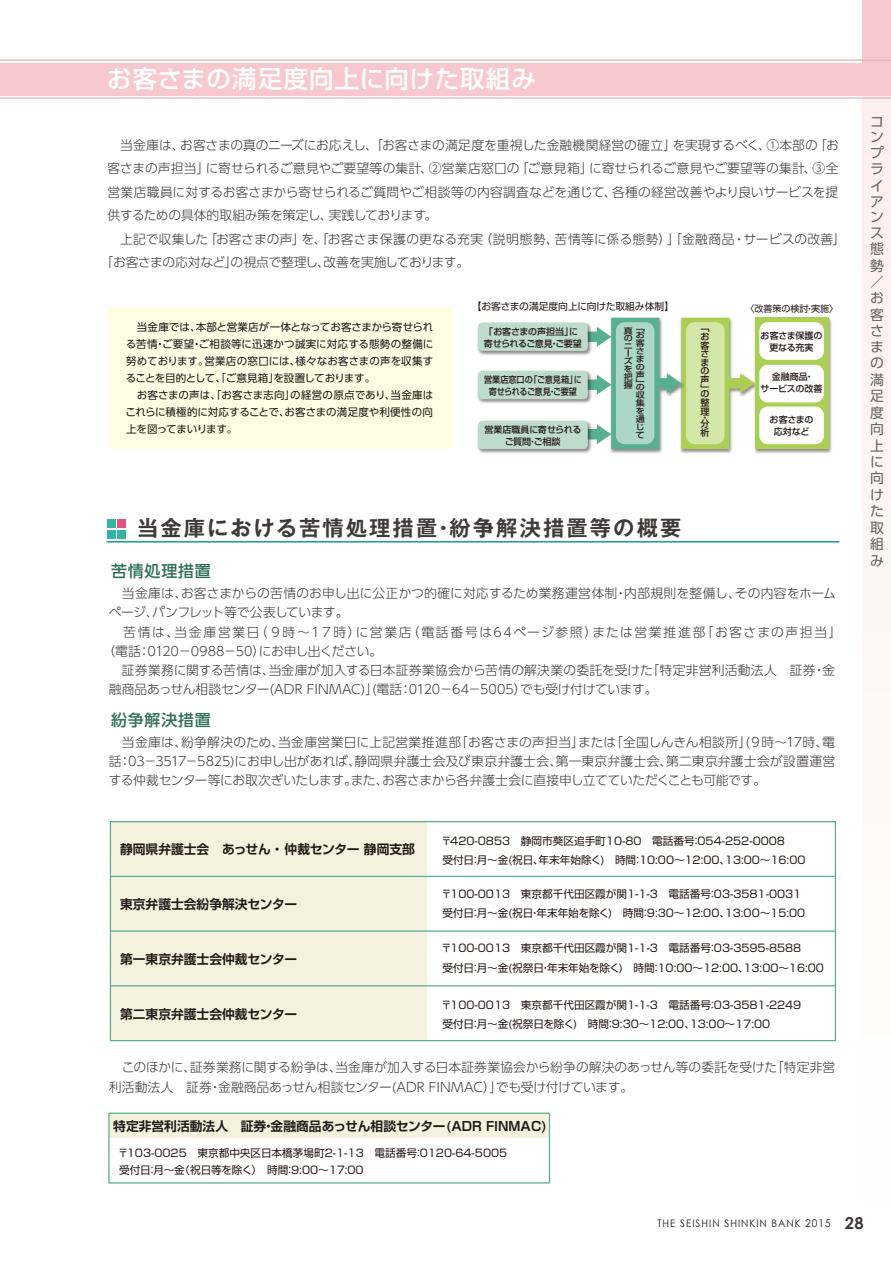
<style>
.page{position:relative;width:891px;height:1261px;background:#fff}
.page>*{position:absolute;margin:0;border:0;box-sizing:border-box;transform-origin:0 0}
.t1{font:500 24.45px "Shin Go Pro";letter-spacing:.045em;color:#fff}
.t2{font:700 21.3px "Gothic MB101 Pro De";letter-spacing:.1em;color:#3e3a39}
.t3{font:700 16.5px "Century Gothic";color:#3e3a39}
.t4{font:500 15.9px "UD Shin Go Pro";letter-spacing:.05em;color:#316f5c}
.t5{font:13.8px/16.2px "UD Shin Go Pro";color:#666464}
.t6{font:300 12.75px/19.2px "UD Shin Go Pro";color:#3e3a39;text-align:justify}
.t7{font:700 12.75px "Shin Go Pro De";color:#221815}
.t8{font:300 12.75px "UD Shin Go Pro";letter-spacing:-.025em;color:#3e3a39}
.t9{font:300 12.75px "UD Shin Go Pro";letter-spacing:.125em;color:#3e3a39}
.t10{font:300 12.75px "UD Shin Go Pro";letter-spacing:-.02em;color:#3e3a39}
.t11{font:300 12.75px "UD Shin Go Pro";letter-spacing:-.03em;color:#3e3a39}
.t12{font:300 12.75px "UD Shin Go Pro";letter-spacing:-.04em;color:#3e3a39}
.t13{font:10.65px/19.2px "Shin Go Pro";color:#221815}
.t14{font:10.5px/17px "UD Shin Go Pro";letter-spacing:.005em;color:#221815}
.t15{font:10.35px "Century Gothic";letter-spacing:.1em;color:#221815;scale:.95 1}
.t16{font:9.75px "Shin Go Pro";letter-spacing:-.005em;color:#221815}
.t17{font:500 9px/8.7px "Shin Go Pro";letter-spacing:-.01em;color:#221815;text-align:center}
.t18{font:500 9px/12px "Shin Go Pro";letter-spacing:-.01em;color:#221815;text-align:center;scale:.9 1}
.t19{font:500 9px/12px "Shin Go Pro";letter-spacing:-.03em;color:#221815}
.t20{font:9px "Shin Go Pro";color:#221815}
.t21{font:500 9px/12px "Shin Go Pro";letter-spacing:-.035em;color:#221815;text-align:center}
.t22{font:500 8.1px/7.9px "Shin Go Pro";color:#221815;text-align:justify;scale:1.11 1}
.s1{font-size:10.65px}
</style>
<div class="page">
<div style="left:862px;top:74px;width:28px;height:1186px;background:#fef7f7"></div>
<div style="left:862px;top:0;width:28px;height:95px;background:#f7c8ce"></div>
<hr style="left:107px;top:541px;width:732px;height:1px;background:#149c93">
<div style="left:107px;top:519px;width:8px;height:9px;background:#31b6a0"></div>
<div style="left:117px;top:519px;width:9px;height:9px;background:#e2537d"></div>
<div style="left:107px;top:530px;width:8px;height:9px;background:#31b6a0"></div>
<div style="left:117px;top:530px;width:9px;height:9px;background:#31b6a0"></div>
<div style="left:108px;top:307px;width:343px;height:142px;background:#fffde4"></div>
<div style="left:109px;top:1113px;width:440px;height:25px;background:#f5f1df"></div>
<div style="left:110px;top:821px;width:317px;height:219px;background:#f5f1df"></div>
<div style="left:108px;top:1112px;width:442px;height:71px;border:1px solid #58af92"></div>
<hr style="left:110px;top:875px;width:725px;height:2px;background:#58af92">
<hr style="left:110px;top:930px;width:725px;height:1px;background:#58af92">
<hr style="left:110px;top:985px;width:725px;height:1px;background:#58af92">
<img style="left:477px;top:420px;width:114px;height:33px">
<div style="left:478px;top:421px;width:109px;height:28px;background:#bedbcd;border-radius:4px"></div>
<img style="left:477px;top:370px;width:84px;height:33px">
<div style="left:478px;top:371px;width:109px;height:28px;background:#bedbcd;border-radius:4px"></div>
<img style="left:686px;top:317px;width:46px;height:137px">
<img style="left:754px;top:317px;width:78px;height:137px">
<div style="left:754px;top:318px;width:74px;height:131px;background:#aacf52"></div>
<img style="left:610px;top:317px;width:76px;height:137px">
<div style="left:759px;top:322px;width:64px;height:38px;background:#fff;border-radius:9px"></div>
<div style="left:759px;top:365px;width:64px;height:37px;background:#fff;border-radius:9px"></div>
<div style="left:759px;top:406px;width:64px;height:38px;background:#fff;border-radius:9px"></div>
<svg style="left:561px;top:318px;width:193px;height:131px"></svg>
<img style="left:477px;top:320px;width:116px;height:36px">
<div style="left:478px;top:322px;width:109px;height:29px;background:#bedbcd;border-radius:4px"></div>
<div style="left:110px;top:821px;width:725px;height:220px;border:1px solid #58af92"></div>
<div style="left:0;top:63px;width:890px;height:32px;background:#f7c8ce"></div>
<hr style="left:0;top:59px;width:890px;height:2px;background:#dfb4bb">
<hr style="left:0;top:97px;width:890px;height:2px;background:#dfb4bb">
<h1 class="t1" style="left:107px;top:59px;width:430px">お客さまの満足度向上に向けた取組み</h1>
<p class="t6" style="left:107px;top:135px;width:732px">　当金庫は、お客さまの真のニーズにお応えし、「お客さまの満足度を重視した金融機関経営の確立」を実現するべく、①本部の「お</p>
<p class="t6" style="left:107px;top:158px;width:732px">客さまの声担当」に寄せられるご意見やご要望等の集計、②営業店窓口の「ご意見箱」に寄せられるご意見やご要望等の集計、③全</p>
<p class="t6" style="left:107px;top:182px;width:732px">営業店職員に対するお客さまから寄せられるご質問やご相談等の内容調査などを通じて、各種の経営改善やより良いサービスを提</p>
<p class="t8" style="left:107px;top:205px;width:331px">供するための具体的取組み策を策定し、実践しております。</p>
<p class="t6" style="left:107px;top:229px;width:739px">　上記で収集した「お客さまの声」を、｢お客さま保護の更なる充実（説明態勢、苦情等に係る態勢）｣「金融商品・サービスの改善」</p>
<p class="t8" style="left:100px;top:252px;width:370px">「お客さまの応対など」の視点で整理し、改善を実施しております。</p>
<p class="t14" style="left:125px;top:318px;width:309px">　当金庫では、本部と営業店が一体となってお客さまから寄せられる苦情・ご要望・ご相談等に迅速かつ誠実に対応する態勢の整備に努めております。営業店の窓口には、様々なお客さまの声を収集することを目的として、「ご意見箱」を設置しております。<br>　お客さまの声は、｢お客さま志向｣の経営の原点であり、当金庫はこれらに積極的に対応することで、お客さまの満足度や利便性の向上を図ってまいります。</p>
<p class="t16" style="left:471px;top:298px;width:204px">【お客さまの満足度向上に向けた取組み体制】</p>
<p class="t20" style="left:745px;top:301px;width:94px">〈改善策の検討・実施〉</p>
<p class="t19" style="left:483px;top:324px;width:100px">「お客さまの声担当」に寄せられるご意見・ご要望</p>
<p class="t18" style="left:484px;top:372px;width:110px">営業店窓口の「ご意見箱」に寄せられるご意見・ご要望</p>
<p class="t17" style="left:484px;top:422px;width:98px;line-height:12px">営業店職員に寄せられるご質問・ご相談</p>
<p class="t22" style="left:623px;top:326px;width:9px;text-align:left">真のニーズを把握</p>
<p class="t22" style="left:635px;top:322px;width:9px">「お客さまの声」</p>
<p class="t17" style="left:700px;top:322px;width:10px;text-align:justify">「お客さまの声」</p>
<p class="t17" style="left:700px;top:388px;width:10px;text-align:justify">の整理</p>
<p class="t17" style="left:700px;top:412px;width:7px">・</p>
<p class="t17" style="left:700px;top:418px;width:10px;text-align:left">分析</p>
<p class="t17" style="left:760px;top:328px;width:63px;line-height:12px">お客さま保護の更なる充実</p>
<p class="t17" style="left:760px;top:369px;width:63px;line-height:12px">金融商品・<br>サービスの改善</p>
<p class="t21" style="left:769px;top:412px;width:45px">お客さまの応対など</p>
<p class="t22" style="left:635px;top:382px;width:9px">の収集を通じて</p>
<h2 class="t2" style="left:137px;top:510px;width:545px">当金庫における苦情処理措置・紛争解決措置等の概要</h2>
<p class="t4" style="left:111px;top:558px;width:101px">苦情処理措置</p>
<p class="t6" style="left:109px;top:583px;width:728px">　当金庫は、お客さまからの苦情のお申し出に公正かつ的確に対応するため業務運営体制・内部規則を整備し、その内容をホーム</p>
<p class="t12" style="left:109px;top:602px;width:241px">ページ、パンフレット等で公表しています。</p>
<p class="t9" style="left:109px;top:621px;width:733px">　苦情は、当金庫営業日（９時～１７時）に営業店（電話番号は64ページ参照）または営業推進部「お客さまの声担当」</p>
<p class="t11" style="left:102px;top:640px;width:281px">（電話：0120－0988－50）にお申し出ください。</p>
<p class="t6" style="left:109px;top:660px;width:727px">　証券業務に関する苦情は、当金庫が加入する日本証券業協会から苦情の解決業の委託を受けた「特定非営利活動法人　証券・金</p>
<p class="t10" style="left:109px;top:678px;width:550px">融商品あっせん相談センター(ADR FINMAC)」(電話：0120－64－5005）でも受け付けています。</p>
<p class="t4" style="left:111px;top:706px;width:101px">紛争解決措置</p>
<p class="t6" style="left:109px;top:732px;width:727px">　当金庫は、紛争解決のため、当金庫営業日に上記営業推進部「お客さまの声担当」または「全国しんきん相談所」(９時～17時、電話：03－3517－5825)にお申し出があれば、静岡県弁護士会及び東京弁護士会、第一東京弁護士会、第二東京弁護士会が設置運営する仲裁センター等にお取次ぎいたします。また、お客さまから各弁護士会に直接申し立てていただくことも可能です。</p>
<p class="t7" style="left:120px;top:839px;width:296px">静岡県弁護士会　あっせん・仲裁センター 静岡支部</p>
<p class="t13" style="left:441px;top:829px;width:366px">〒420-0853　静岡市葵区追手町10-80　電話番号：054-252-0008<br>受付日：月～金(祝日､年末年始除く)　時間：10:00～12:00､13:00～16:00</p>
<p class="t7" style="left:120px;top:893px;width:179px">東京弁護士会紛争解決センター</p>
<p class="t13" style="left:441px;top:882px;width:365px">〒100-0013 東京都千代田区霞が関1-1-3　電話番号：03-3581-0031受付日：月～金(祝日・年末年始を除く)　時間：9:30～12:00､13:00～15:00</p>
<p class="t7" style="left:120px;top:948px;width:179px">第一東京弁護士会仲裁センター</p>
<p class="t13" style="left:441px;top:937px;width:384px">〒100-0013 東京都千代田区霞が関1-1-3　電話番号：03-3595-8588<br>受付日：月～金(祝祭日・年末年始を除く)　時間：10:00～12:00､13:00～16:00</p>
<p class="t7" style="left:120px;top:1003px;width:179px">第二東京弁護士会仲裁センター</p>
<p class="t13" style="left:441px;top:993px;width:361px">〒100-0013　東京都千代田区霞が関1-1-3　電話番号：03-3581-2249受付日：月～金(祝祭日を除く)　時間：9:30～12:00､13:00～17:00</p>
<p class="t6" style="left:109px;top:1057px;width:727px">　このほかに、証券業務に関する紛争は、当金庫が加入する日本証券業協会から紛争の解決のあっせん等の委託を受けた「特定非営利活動法人　証券・金融商品あっせん相談センター(ADR FINMAC）」でも受け付けています。</p>
<p class="t7" style="left:113px;top:1115px;width:435px">特定非営利活動法人　証券・金融商品あっせん相談センター(ADR FINMAC)</p>
<p class="t13" style="left:118px;top:1142px;width:391px;line-height:17px">〒103-0025 東京都中央区日本橋茅場町2-1-13　電話番号：0120-64-5005受付日：月～金（祝日等を除く）　時間：9:00～17:00</p>
<p class="t5" style="left:869px;top:113px;width:15px">コンプライアンス態勢／お客さまの満足度向上に向けた取組み</p>
<p class="t15" style="left:657px;top:1217px;width:184px">THE SEISHIN SHINKIN BANK <span class="s1">2015</span></p>
<p class="t3" style="left:844px;top:1212px;width:21px">28</p>
</div>
